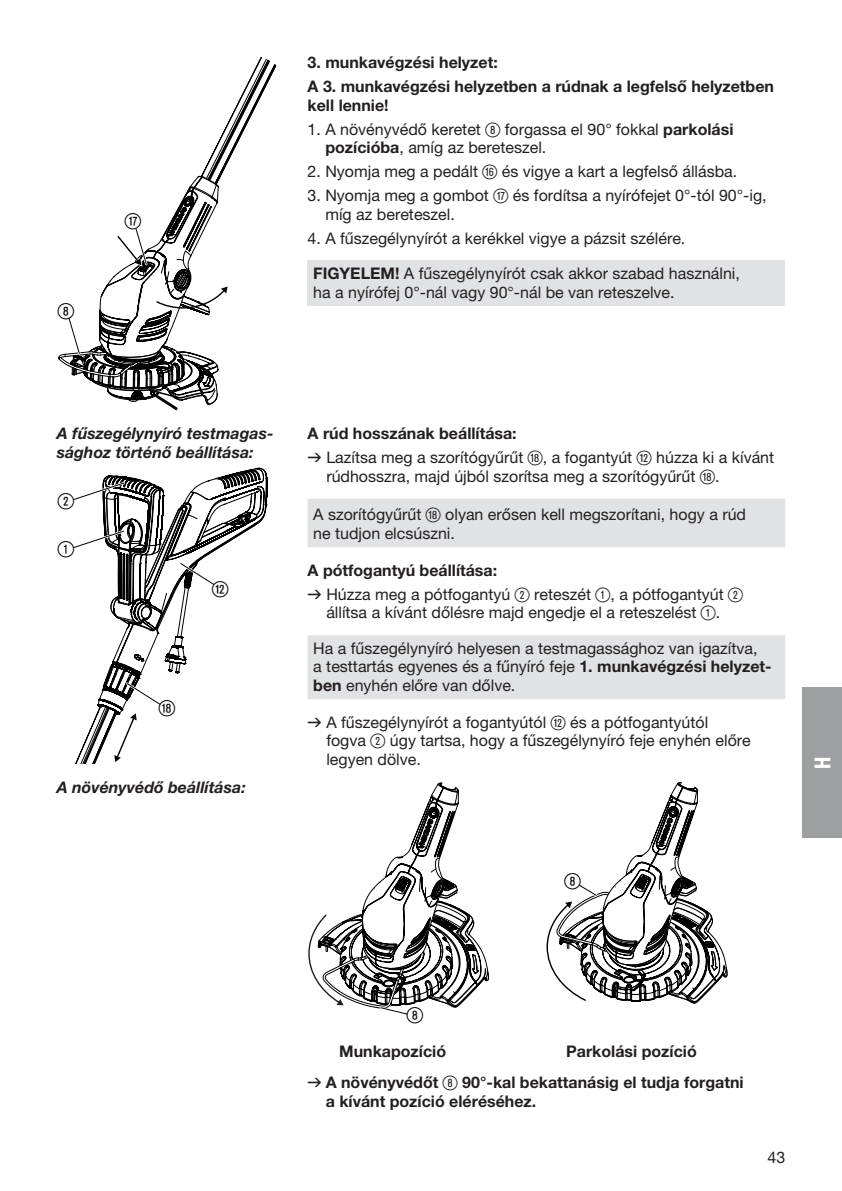
<style>
.page{position:relative;width:842px;height:1191px;background:#fff}
.page>*{position:absolute;margin:0;border:0;box-sizing:border-box;transform-origin:0 0}
.t1{font:22px/48px "Ziffernim Kreisund Quadrat BQ";color:#000}
.t2{font:22px "GARDENA Pro Bo Cond";color:#fff}
.t3{font:16px/18.4px "GARDENA Pro";color:#231f20}
.t4{font:700 16px/24px "GARDENA Pro";color:#231f20}
.t5{font:italic 700 16px/18.4px "GARDENA Pro";color:#231f20}
.s1{font-family:"Ziffernim Kreisund Quadrat BQ";font-size:20px}
.s2{font-weight:700}
.s3{font-family:"Formdruck"}
.s4{font-family:"Formdruck";font-weight:400}
.s5{font-family:"Ziffernim Kreisund Quadrat BQ";font-weight:400;font-size:20px}
</style>
<div class="page">
<div style="left:308px;top:261px;width:477px;height:45px;background:#e1e2e4"></div>
<svg style="left:201px;top:57px;width:76px;height:118px"></svg>
<svg style="left:58px;top:175px;width:170px;height:236px"></svg>
<svg style="left:308px;top:499px;width:477px;height:200px;fill:#e1e2e4"></svg>
<svg style="left:73px;top:467px;width:195px;height:296px"></svg>
<svg style="left:308px;top:782px;width:181px;height:233px"></svg>
<svg style="left:546px;top:782px;width:182px;height:221px"></svg>
<div style="left:802px;top:687px;width:40px;height:151px;background:#9d9fa2"></div>
<h1 class="t1" style="left:58px;top:287px;width:18px">8</h1>
<h1 class="t1" style="left:125px;top:198px;width:18px">U</h1>
<p class="t4" style="left:308px;top:50px;width:468px">3. munkavégzési helyzet:<br>A 3. munkavégzési helyzetben a rúdnak a legfelső helyzetben</p>
<p class="t4" style="left:308px;top:93px;width:83px">kell lennie!</p>
<p class="t3" style="left:325px;top:120px;width:410px;text-indent:-18px">1. A növényvédő keretet <span class="s1">8</span> forgassa el 90° fokkal <span class="s2">parkolási pozícióba</span>, amíg az bereteszel.</p>
<p class="t3" style="left:308px;top:162px;width:431px">2. Nyomja meg a pedált <span class="s1">Z</span> és vigye a kart a legfelső állásba.</p>
<p class="t3" style="left:325px;top:186px;width:443px;text-indent:-18px">3. Nyomja meg a gombot <span class="s1">U</span> és fordítsa a nyírófejet 0°-tól 90°-ig, míg az bereteszel.</p>
<p class="t3" style="left:308px;top:229px;width:379px">4. A fűszegélynyírót a kerékkel vigye a pázsit szélére.</p>
<p class="t3" style="left:313px;top:264px;width:428px"><span class="s2">FIGYELEM!</span> A fűszegélynyírót csak akkor szabad használni, ha a nyírófej 0°-nál vagy 90°-nál be van reteszelve.</p>
<p class="t5" style="left:57px;top:424px;width:218px">A fűszegélynyíró testmagas&shy;sághoz történő beállítása:</p>
<h1 class="t1" style="left:58px;top:477px;width:18px">2<br>1</h1>
<h1 class="t1" style="left:212px;top:565px;width:18px">W</h1>
<h1 class="t1" style="left:159px;top:685px;width:18px">I</h1>
<p class="t5" style="left:57px;top:777px;width:191px">A növényvédő beállítása:</p>
<p class="t3" style="left:308px;top:421px;width:468px;line-height:24px"><span class="s2">A rúd hosszának beállítása:<br></span><span class="s3">v</span> Lazítsa meg a szorítógyűrűt <span class="s1">I</span>, a fogantyút <span class="s1">W</span> húzza ki a kívánt</p>
<p class="t3" style="left:326px;top:466px;width:395px">rúdhosszra, majd újból szorítsa meg a szorítógyűrűt <span class="s1">I</span>.</p>
<p class="t3" style="left:313px;top:505px;width:434px">A szorítógyűrűt <span class="s1">I</span> olyan erősen kell megszorítani, hogy a rúd ne tudjon elcsúszni.</p>
<p class="t3" style="left:308px;top:558px;width:437px;line-height:24px"><span class="s2">A pótfogantyú beállítása:<br></span><span class="s3">v</span> Húzza meg a pótfogantyú <span class="s1">2</span> reteszét <span class="s1">1</span>, a pótfogantyút <span class="s1">2</span></p>
<p class="t3" style="left:326px;top:603px;width:395px">állítsa a kívánt dőlésre majd engedje el a reteszelést <span class="s1">1</span>.</p>
<p class="t3" style="left:313px;top:638px;width:460px">Ha a fűszegélynyíró helyesen a testmagassághoz van igazítva,<br>a testtartás egyenes és a fűnyíró feje <span class="s2">1. munkavégzési helyzet&shy;ben</span> enyhén előre van dőlve.</p>
<p class="t3" style="left:326px;top:712px;width:426px;text-indent:-19px"><span class="s3">v</span> A fűszegélynyírót a fogantyútól <span class="s1">W</span> és a pótfogantyútól fogva <span class="s1">2</span> úgy tartsa, hogy a fűszegélynyíró feje enyhén előre legyen dölve.</p>
<h1 class="t1" style="left:564px;top:857px;width:18px">8</h1>
<h1 class="t2" style="left:809px;top:769px;width:14px;rotate:-90deg">H</h1>
<h1 class="t1" style="left:407px;top:991px;width:18px">8</h1>
<p class="t4" style="left:308px;top:1034px;width:437px;line-height:31.6px;text-indent:259px">Parkolási pozíció<br><span class="s4">v</span> A növényvédőt <span class="s5">8</span> 90°-kal bekattanásig el tudja forgatni</p>
<p class="t4" style="left:326px;top:1088px;width:212px">a kívánt pozíció eléréséhez.</p>
<p class="t4" style="left:339px;top:1038px;width:108px">Munkapozíció</p>
<p class="t3" style="left:767px;top:1147px;width:19px">43</p>
</div>
